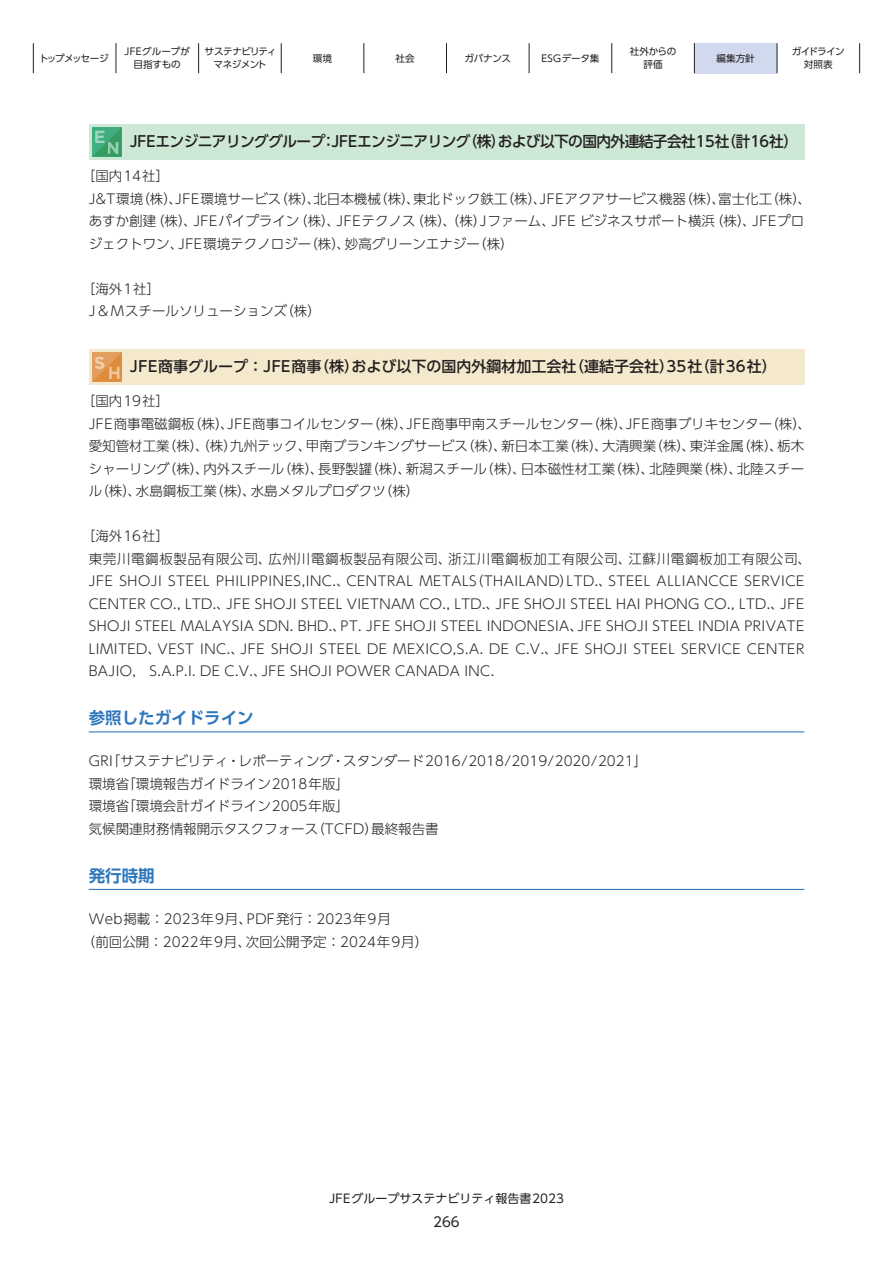
<style>
.page{position:relative;width:893px;height:1263px;background:#fff}
.page>*{position:absolute;margin:0;border:0;box-sizing:border-box;transform-origin:0 0}
.t1{font:700 17.4px "Gotham";color:#fff}
.t2{font:700 16.5px "UD Shin Go Pro De";color:#2e76bc}
.t3{font:500 15px "UD Shin Go Pro";letter-spacing:-.04em;color:#231f20}
.t4{font:500 15px "UD Shin Go Pro";color:#231f20}
.t5{font:300 13.5px/22.5px "UD Shin Go Pro";color:#231f20}
.t6{font:300 13.5px/22.5px "UD Shin Go Pro";letter-spacing:.03em;color:#231f20}
.t7{font:13.5px "UD Shin Go Pro";color:#231f20}
.t8{font:12px "UD Shin Go Pro";color:#231f20}
.t9{font:9.6px/12.8px "UD Shin Go Pro";letter-spacing:-.06em;color:#231f20;text-align:center}
.t10{font:9.6px/12.8px "UD Shin Go Pro";letter-spacing:-.025em;color:#231f20;text-align:center}
.t11{font:9.6px/12.8px "UD Shin Go Pro";color:#231f20;text-align:center}
.t12{font:9.6px "UD Shin Go Pro";letter-spacing:-.115em;color:#231f20}
.t13{font:9.6px "UD Shin Go Pro";letter-spacing:.015em;color:#231f20}
.s1{font-family:"Gotham";font-weight:700;font-size:17.4px;color:#fff}
</style>
<div class="page">
<div style="left:694px;top:43px;width:83px;height:30px;background:#d1d9ee"></div>
<hr style="left:33px;top:43px;width:1px;height:30px;background:#231f20">
<hr style="left:116px;top:43px;width:1px;height:30px;background:#231f20">
<hr style="left:198px;top:43px;width:1px;height:30px;background:#231f20">
<hr style="left:281px;top:43px;width:1px;height:30px;background:#231f20">
<hr style="left:364px;top:43px;width:1px;height:30px;background:#231f20">
<hr style="left:446px;top:43px;width:1px;height:30px;background:#231f20">
<hr style="left:529px;top:43px;width:1px;height:30px;background:#231f20">
<hr style="left:611px;top:43px;width:1px;height:30px;background:#231f20">
<hr style="left:694px;top:43px;width:1px;height:30px;background:#231f20">
<hr style="left:777px;top:43px;width:1px;height:30px;background:#231f20">
<hr style="left:859px;top:43px;width:1px;height:30px;background:#231f20">
<div style="left:89px;top:349px;width:715px;height:36px;background:#f5e9cd"></div>
<svg style="left:93px;top:353px;width:29px;height:29px"></svg>
<hr style="left:89px;top:731px;width:715px;height:1px;background:#2e76bc">
<hr style="left:89px;top:889px;width:715px;height:1px;background:#2e76bc">
<div style="left:89px;top:124px;width:715px;height:36px;background:#cee8d6"></div>
<svg style="left:93px;top:128px;width:29px;height:29px"></svg>
<p class="t12" style="left:39px;top:50px;width:71px">トップメッセージ</p>
<p class="t11" style="left:125px;top:45px;width:67px">JFEグループが目指すもの</p>
<p class="t9" style="left:205px;top:45px;width:73px">サステナビリティマネジメント</p>
<p class="t10" style="left:313px;top:51px;width:21px">環境</p>
<p class="t10" style="left:396px;top:51px;width:21px">社会</p>
<p class="t10" style="left:464px;top:51px;width:48px">ガバナンス</p>
<p class="t13" style="left:541px;top:50px;width:60px">ESGデータ集</p>
<p class="t10" style="left:630px;top:45px;width:48px">社外からの評価</p>
<p class="t10" style="left:716px;top:51px;width:40px">編集方針</p>
<p class="t9" style="left:792px;top:45px;width:55px">ガイドライン対照表</p>
<p class="t1" style="left:94px;top:127px;width:13px">E</p>
<p class="t3" style="left:107px;top:129px;width:693px"><span class="s1">N</span> JFEエンジニアリンググループ：JFEエンジニアリング（株）および以下の国内外連結子会社15社（計16社）</p>
<p class="t5" style="left:89px;top:165px;width:724px;text-indent:-7px">［国内14社］<br>J&amp;T環境（株）、JFE環境サービス（株）、北日本機械（株）、東北ドック鉄工（株）、JFEアクアサービス機器（株）、富士化工（株）、あすか創建（株）、JFEパイプライン（株）、JFEテクノス（株）、（株）Jファーム、JFE ビジネスサポート横浜（株）、JFEプロジェクトワン、JFE環境テクノロジー（株）、妙高グリーンエナジー（株）</p>
<p class="t5" style="left:89px;top:277px;width:234px;text-indent:-7px">［海外1社］<br>J＆Mスチールソリューションズ（株）</p>
<p class="t1" style="left:95px;top:353px;width:13px">S</p>
<p class="t4" style="left:108px;top:354px;width:671px"><span class="s1">H</span> JFE商事グループ：JFE商事（株）および以下の国内外鋼材加工会社（連結子会社）35社（計36社）</p>
<p class="t5" style="left:89px;top:390px;width:724px;text-indent:-7px">［国内19社］<br>JFE商事電磁鋼板（株）、JFE商事コイルセンター（株）、JFE商事甲南スチールセンター（株）、JFE商事ブリキセンター（株）、愛知管材工業（株）、（株）九州テック、甲南ブランキングサービス（株）、新日本工業（株）、大清興業（株）、東洋金属（株）、栃木シャーリング（株）、内外スチール（株）、長野製罐（株）、新潟スチール（株）、日本磁性材工業（株）、北陸興業（株）、北陸スチール（株）、水島鋼板工業（株）、水島メタルプロダクツ（株）</p>
<p class="t6" style="left:89px;top:525px;width:724px;text-indent:-7px">［海外16社］<br>東莞川電鋼板製品有限公司、広州川電鋼板製品有限公司、浙江川電鋼板加工有限公司、江蘇川電鋼板加工有限公司、JFE SHOJI STEEL PHILIPPINES,INC.、CENTRAL METALS（THAILAND）LTD.、STEEL ALLIANCCE SERVICE CENTER CO., LTD.、JFE SHOJI STEEL VIETNAM CO., LTD.、JFE SHOJI STEEL HAI PHONG CO., LTD.、JFE SHOJI STEEL MALAYSIA SDN. BHD.、PT. JFE SHOJI STEEL INDONESIA、JFE SHOJI STEEL INDIA PRIVATE LIMITED、VEST INC.、JFE SHOJI STEEL DE MEXICO,S.A. DE C.V.、JFE SHOJI STEEL SERVICE CENTER BAJIO,　S.A.P.I. DE C.V.、JFE SHOJI POWER CANADA INC.</p>
<p class="t2" style="left:89px;top:704px;width:167px">参照したガイドライン</p>
<p class="t5" style="left:89px;top:750px;width:560px">GRI「サステナビリティ・レポーティング・スタンダード2016/2018/2019/2020/2021」環境省「環境報告ガイドライン2018年版」<br>環境省「環境会計ガイドライン2005年版」<br>気候関連財務情報開示タスクフォース（TCFD）最終報告書</p>
<p class="t2" style="left:89px;top:862px;width:68px">発行時期</p>
<p class="t5" style="left:82px;top:907px;width:348px;text-indent:7px">Web掲載：2023年9月、PDF発行：2023年9月<br>（前回公開：2022年9月、次回公開予定：2024年9月）</p>
<p class="t8" style="left:329px;top:1188px;width:236px">JFEグループサステナビリティ報告書2023</p>
<p class="t7" style="left:433px;top:1211px;width:28px">266</p>
</div>
